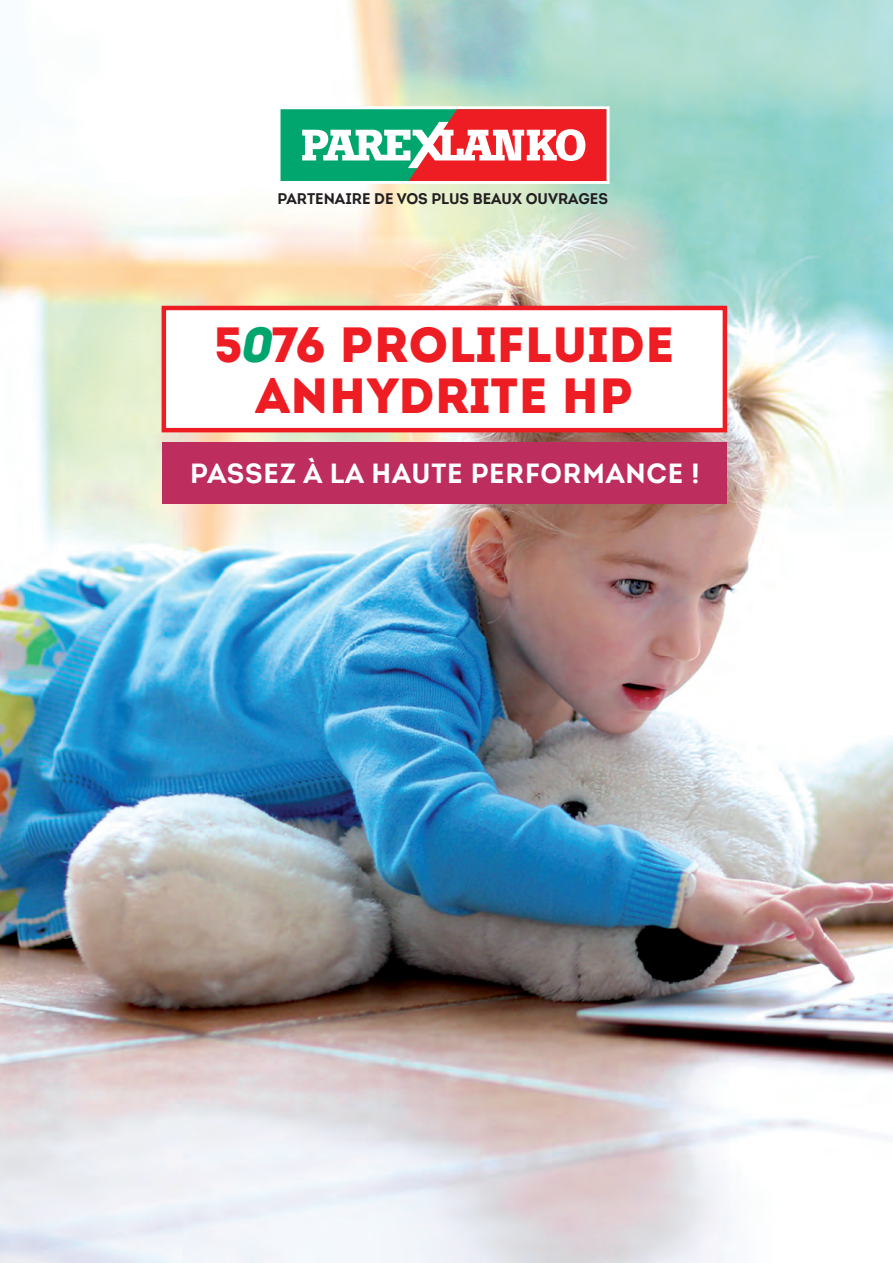
<style>
.page{position:relative;width:893px;height:1263px;background:#fff}
.page>*{position:absolute;margin:0;border:0;box-sizing:border-box;transform-origin:0 0}
.t1{font:49.35px/51px "Intro";color:#ee1d23;text-align:center}
.t2{font:700 27px "Intro";letter-spacing:.03em;color:#fff}
.t3{font:700 15px "Intro";color:#231f20}
.s1{font-style:italic;color:#00a66e}
</style>
<div class="page">
<img style="left:0;top:0;width:893px;height:1263px">
<div style="left:164px;top:308px;width:561px;height:122px;background:#fff"></div>
<div style="left:162px;top:306px;width:565px;height:126px;border:4px solid #ee1d23"></div>
<div style="left:163px;top:443px;width:564px;height:61px;background:#bd2d5d"></div>
<svg style="left:277px;top:106px;width:332px;height:78px"></svg>
<p class="t3" style="left:277px;top:189px;width:124px">PARTENAIRE DE VOS</p>
<p class="t3" style="left:431px;top:189px;width:10px">PLUS</p>
<p class="t3" style="left:473px;top:189px;width:65px">BEAUX OUV</p>
<p class="t3" style="left:558px;top:189px;width:49px">RAG ES</p>
<h1 class="t1" style="left:214px;top:319px;width:462px">5<span class="s1">0</span>76 PROLIFLUIDE<br>ANHYDRITE HP</h1>
<h2 class="t2" style="left:190px;top:457px;width:511px">PASS EZ À LA HAUTE PERFO RMANCE !</h2>
</div>
